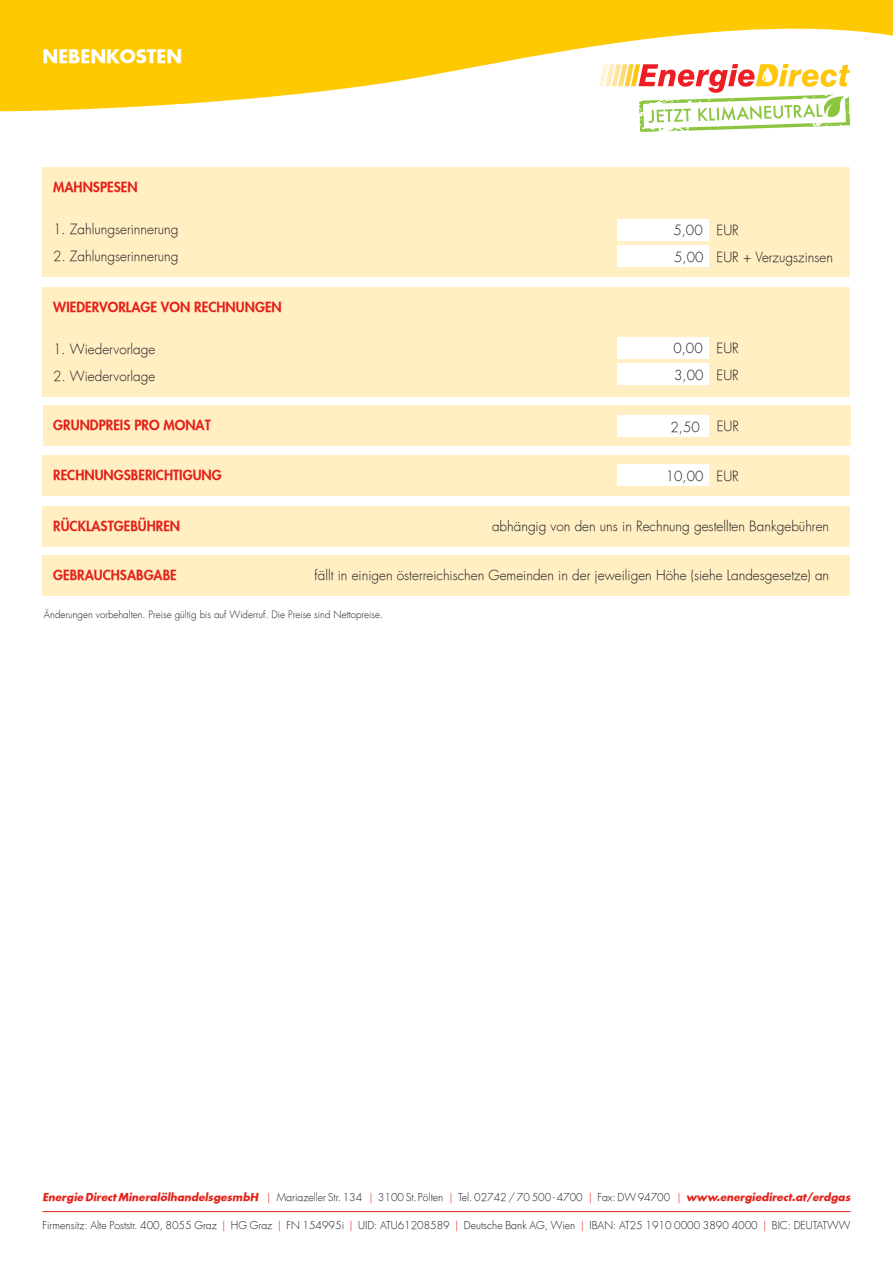
<style>
.page{position:relative;width:893px;height:1263px;background:#fff}
.page>*{position:absolute;margin:0;border:0;box-sizing:border-box;transform-origin:0 0}
.t1{font:700 18px "Futura";color:#fff}
.t2{font:300 13.5px "Futura";color:#1a171c}
.t3{font:800 13.5px "Futura";color:#e32119}
.t4{font:300 13.5px "Futura";color:#1a171c}
.t5{font:italic 700 10.5px "Futura";color:#e32119}
.t6{font:300 10.5px "Futura";color:#1a171c}
.t7{font:300 9.75px "Futura";color:#1a171c}
.s1{font-style:inherit}
.s2{font-weight:300;font-style:normal}
.s3{font-weight:300;font-style:normal;color:#1a171c}
.s4{color:#e32119}
</style>
<div class="page">
<svg style="left:0;top:0;width:893px;height:111px;fill:#fec900"></svg>
<div style="left:43px;top:167px;width:807px;height:109px;background:#ffefc3"></div>
<div style="left:43px;top:287px;width:807px;height:109px;background:#ffefc3"></div>
<div style="left:43px;top:455px;width:807px;height:41px;background:#ffefc3"></div>
<div style="left:43px;top:506px;width:807px;height:41px;background:#ffefc3"></div>
<hr style="left:43px;top:1211px;width:807px;height:1px;background:#e32119">
<div style="left:43px;top:555px;width:807px;height:40px;background:#ffefc3"></div>
<div style="left:617px;top:219px;width:91px;height:21px;background:#fff"></div>
<div style="left:617px;top:246px;width:91px;height:21px;background:#fff"></div>
<div style="left:617px;top:337px;width:91px;height:21px;background:#fff"></div>
<div style="left:617px;top:364px;width:91px;height:21px;background:#fff"></div>
<div style="left:617px;top:465px;width:91px;height:21px;background:#fff"></div>
<div style="left:43px;top:405px;width:808px;height:41px;background:#ffefc3"></div>
<div style="left:617px;top:415px;width:91px;height:21px;background:#fff"></div>
<img style="left:600px;top:64px;width:249px;height:67px">
<p class="t1" style="left:43px;top:45px;width:141px">NEBENKOSTEN</p>
<p class="t3" style="left:53px;top:178px;width:86px">MAHNSPESEN</p>
<p class="t2" style="left:53px;top:221px;width:127px">1. Zahlungserinnerung</p>
<p class="t2" style="left:53px;top:248px;width:127px">2. Zahlungserinnerung</p>
<p class="t3" style="left:53px;top:298px;width:230px">WIEDERVORLAGE VON RECHNUNGEN</p>
<p class="t2" style="left:53px;top:341px;width:104px">1. Wiedervorlage</p>
<p class="t2" style="left:53px;top:368px;width:104px">2. Wiedervorlage</p>
<p class="t2" style="left:673px;top:222px;width:31px">5,00</p>
<p class="t2" style="left:674px;top:249px;width:31px">5,00</p>
<p class="t2" style="left:716px;top:222px;width:24px">EUR</p>
<p class="t2" style="left:716px;top:249px;width:118px">EUR + Verzugszinsen</p>
<p class="t2" style="left:673px;top:340px;width:31px">0,00</p>
<p class="t2" style="left:674px;top:367px;width:31px">3,00</p>
<p class="t2" style="left:716px;top:340px;width:24px">EUR</p>
<p class="t2" style="left:716px;top:367px;width:24px">EUR</p>
<p class="t3" style="left:53px;top:417px;width:159px">GRUNDPREIS PRO MONAT</p>
<p class="t2" style="left:666px;top:418px;width:74px">10,00 EUR</p>
<p class="t4" style="left:670px;top:419px;width:31px">2<span class="s1">,</span>5<span class="s1">0</span></p>
<p class="t3" style="left:53px;top:466px;width:170px">RECHNUNGSBERICHTIGUNG</p>
<p class="t3" style="left:53px;top:517px;width:129px">RÜCKLASTGEBÜHREN</p>
<p class="t2" style="left:492px;top:518px;width:339px">abhängig von den uns in Rechnung gestellten Bankgebühren</p>
<p class="t2" style="left:666px;top:468px;width:39px">10,00</p>
<p class="t2" style="left:716px;top:468px;width:24px">EUR</p>
<p class="t3" style="left:53px;top:566px;width:125px">GEBRAUCHSABGABE</p>
<p class="t2" style="left:315px;top:567px;width:516px">fällt in einigen österreichischen Gemeinden in der jeweiligen Höhe (siehe Landesgesetze) an</p>
<p class="t7" style="left:44px;top:609px;width:341px">Änderungen vorbehalten. Preise gültig bis auf Widerruf. <span class="s1">Die Preise sind Nettopreise.</span></p>
<p class="t5" style="left:43px;top:1190px;width:809px">Energie Direct MineralölhandelsgesmbH <span class="s2">|</span> <span class="s3">Mariazeller Str. 134</span> <span class="s2">|</span> <span class="s3">3100 St.Pölten</span> <span class="s2">|</span> <span class="s3">Tel. 02742 / 70 500 - 4700</span> <span class="s2">|</span> <span class="s3">Fax: DW 94700</span> <span class="s2">|</span> www.energiedirect.at/erdgas</p>
<p class="t6" style="left:43px;top:1219px;width:809px">Firmensitz: Alte Poststr. 400, 8055 Graz <span class="s4">|</span> HG Graz <span class="s4">|</span> FN 154995i <span class="s4">|</span> UID: ATU61208589 <span class="s4">|</span> Deutsche Bank AG, Wien <span class="s4">|</span> IBAN: AT25 1910 0000 3890 4000 <span class="s4">|</span> BIC: DEUTATWW</p>
</div>
